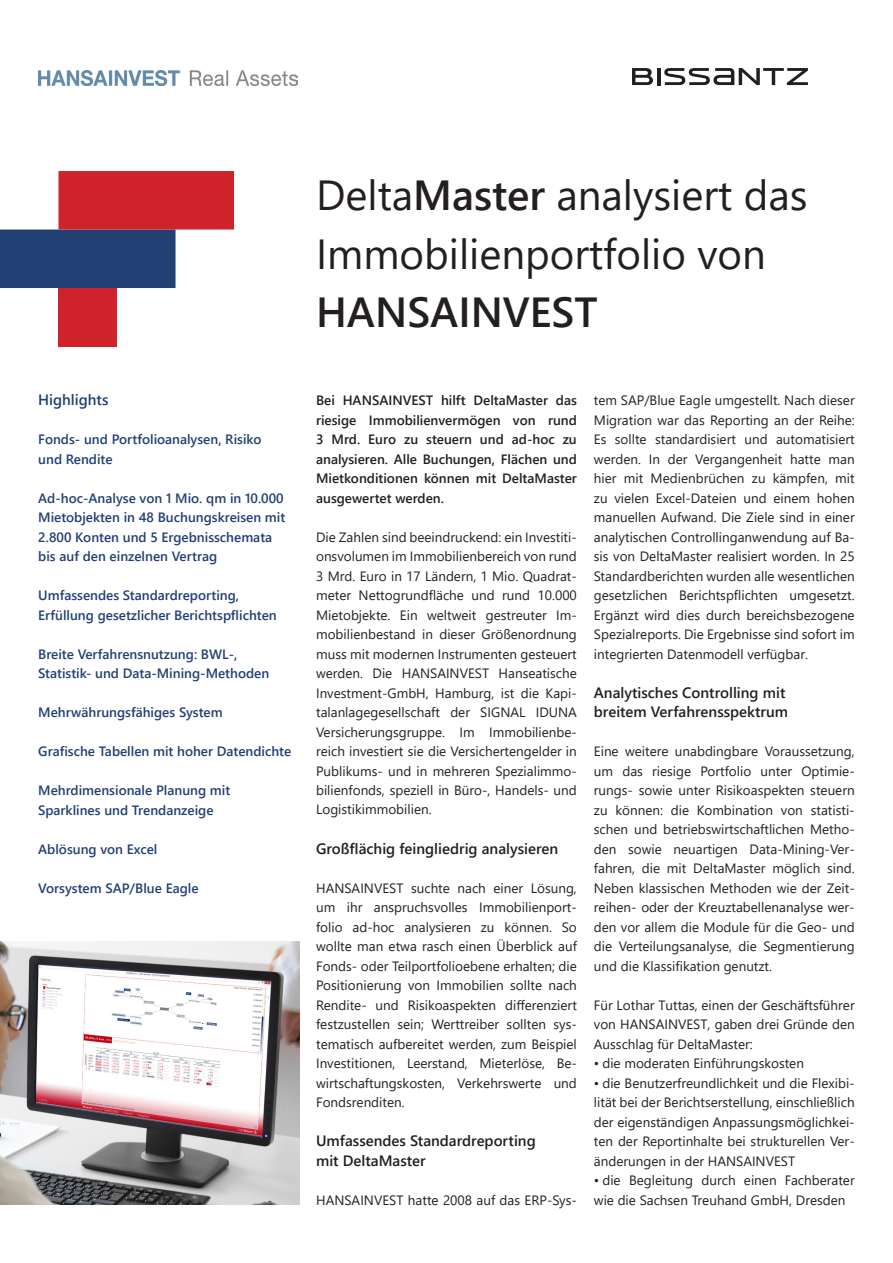
<style>
.page{position:relative;width:893px;height:1263px;background:#fff}
.page>*{position:absolute;margin:0;border:0;box-sizing:border-box;transform-origin:0 0}
.t1{font:42px/58.5px "Segoe UI";color:#231f20}
.t2{font:600 42px "Segoe UI";color:#231f20}
.t3{font:600 15px/19.5px "Segoe UI";color:#231f20}
.t4{font:600 15px "Segoe UI";color:#214074}
.t5{font:13.5px/19.5px "Segoe UI";color:#231f20;text-align:justify}
.t6{font:600 13.5px/19.5px "Segoe UI";color:#214074}
.t7{font:600 13.5px/19.5px "Segoe UI";color:#231f20;text-align:justify}
.s1{font-weight:600}
</style>
<div class="page">
<img style="left:38px;top:70px;width:260px;height:15px">
<svg style="left:0;top:171px;width:234px;height:117px"></svg>
<div style="left:58px;top:288px;width:59px;height:58px;background:#ce232a"></div>
<img style="left:0;top:942px;width:299px;height:263px">
<svg style="left:664px;top:68px;width:144px;height:17px"></svg>
<hr style="left:657px;top:68px;width:3px;height:17px;background:#231f20">
<svg style="left:632px;top:68px;width:21px;height:17px"></svg>
<h1 class="t1" style="left:316px;top:165px;width:493px">Delta<span class="s1">Master</span> analysiert das<br>Immobilienportfolio von</h1>
<h1 class="t2" style="left:316px;top:278px;width:283px">HANSAINVEST</h1>
<p class="t4" style="left:38px;top:388px;width:72px">Highlights</p>
<p class="t6" style="left:38px;top:429px;width:225px">Fonds- und Portfolioanalysen, Risiko und Rendite</p>
<p class="t6" style="left:38px;top:488px;width:249px">Ad-hoc-Analyse von 1 Mio. qm in 10.000<br>Mietobjekten in 48 Buchungskreisen mit 2.800 Konten und 5 Ergebnisschemata bis auf den einzelnen Vertrag</p>
<p class="t6" style="left:38px;top:585px;width:240px">Umfassendes Standardreporting,<br>Erfüllung gesetzlicher Berichtspflichten</p>
<p class="t6" style="left:38px;top:644px;width:233px">Breite Verfahrensnutzung: BWL-,<br>Statistik- und Data-Mining-Methoden</p>
<p class="t6" style="left:38px;top:702px;width:186px">Mehrwährungsfähiges System</p>
<p class="t6" style="left:38px;top:741px;width:254px">Grafische Tabellen mit hoher Datendichte</p>
<p class="t6" style="left:38px;top:780px;width:194px">Mehrdimensionale Planung mit<br>Sparklines und Trendanzeige</p>
<p class="t6" style="left:38px;top:839px;width:121px">Ablösung von Excel</p>
<p class="t6" style="left:38px;top:878px;width:162px">Vorsystem SAP/Blue Eagle</p>
<p class="t7" style="left:316px;top:390px;width:262px">Bei HANSAINVEST hilft DeltaMaster das riesige Immobilienvermögen von rund 3 Mrd. Euro zu steuern und ad-hoc zu analysieren. Alle Buchungen, Flächen und Mietkonditionen können mit DeltaMaster ausgewertet werden.</p>
<p class="t5" style="left:316px;top:527px;width:262px">Die Zahlen sind beeindruckend: ein Investiti&shy;onsvolumen im Immobilienbereich von rund 3 Mrd. Euro in 17 Ländern, 1 Mio. Quadrat&shy;meter Nettogrundfläche und rund 10.000<br>Mietobjekte. Ein weltweit gestreuter Im&shy;mobilienbestand in dieser Größenordnung muss mit modernen Instrumenten gesteuert werden. Die HANSAINVEST Hanseatische Investment-GmbH, Hamburg, ist die Kapi&shy;talanlagegesellschaft der SIGNAL IDUNA Versicherungsgruppe. Im Immobilienbe&shy;reich investiert sie die Versichertengelder in Publikums- und in mehreren Spezialimmo&shy;bilienfonds, speziell in Büro-, Handels- und Logistikimmobilien.</p>
<p class="t3" style="left:316px;top:838px;width:244px">Großflächig feingliedrig analysieren</p>
<p class="t5" style="left:316px;top:878px;width:262px">HANSAINVEST suchte nach einer Lösung, um ihr anspruchsvolles Immobilienport&shy;folio ad-hoc analysieren zu können. So wollte man etwa rasch einen Überblick auf Fonds- oder Teilportfolioebene erhalten; die Positionierung von Immobilien sollte nach Rendite- und Risikoaspekten differenziert festzustellen sein; Werttreiber sollten sys&shy;tematisch aufbereitet werden, zum Beispiel Investitionen, Leerstand, Mieterlöse, Be&shy;wirtschaftungskosten, Verkehrswerte und Fondsrenditen.</p>
<p class="t3" style="left:316px;top:1131px;width:221px">Umfassendes Standardreporting mit DeltaMaster</p>
<p class="t5" style="left:316px;top:1190px;width:262px">HANSAINVEST hatte 2008 auf das ERP-Sys-</p>
<p class="t5" style="left:594px;top:390px;width:262px">tem SAP/Blue Eagle umgestellt. Nach dieser Migration war das Reporting an der Reihe:<br>Es sollte standardisiert und automatisiert werden. In der Vergangenheit hatte man hier mit Medienbrüchen zu kämpfen, mit zu vielen Excel-Dateien und einem hohen manuellen Aufwand. Die Ziele sind in einer analytischen Controllinganwendung auf Ba&shy;sis von DeltaMaster realisiert worden. In 25<br>Standardberichten wurden alle wesentlichen gesetzlichen Berichtspflichten umgesetzt.<br>Ergänzt wird dies durch bereichsbezogene Spezialreports. Die Ergebnisse sind sofort im integrierten Datenmodell verfügbar.</p>
<p class="t3" style="left:594px;top:682px;width:196px">Analytisches Controlling mit breitem Verfahrensspektrum</p>
<p class="t5" style="left:594px;top:741px;width:262px">Eine weitere unabdingbare Voraussetzung, um das riesige Portfolio unter Optimie&shy;rungs- sowie unter Risikoaspekten steuern zu können: die Kombination von statisti&shy;schen und betriebswirtschaftlichen Metho&shy;den sowie neuartigen Data-Mining-Ver&shy;fahren, die mit DeltaMaster möglich sind.<br>Neben klassischen Methoden wie der Zeit&shy;reihen- oder der Kreuztabellenanalyse wer&shy;den vor allem die Module für die Geo- und die Verteilungsanalyse, die Segmentierung und die Klassifikation genutzt.</p>
<p class="t5" style="left:594px;top:995px;width:262px">Für Lothar Tuttas, einen der Geschäftsführer von HANSAINVEST, gaben drei Gründe den Ausschlag für DeltaMaster:</p>
<p class="t5" style="left:594px;top:1053px;width:212px">• die moderaten Einführungskosten</p>
<p class="t5" style="left:594px;top:1073px;width:262px">• die Benutzerfreundlichkeit und die Flexibi&shy;lität bei der Berichtserstellung, einschließlich der eigenständigen Anpassungsmöglichkei&shy;ten der Reportinhalte bei strukturellen Ver&shy;änderungen in der HANSAINVEST</p>
<p class="t5" style="left:594px;top:1170px;width:262px">• die Begleitung durch einen Fachberater wie die Sachsen Treuhand GmbH, Dresden</p>
</div>
